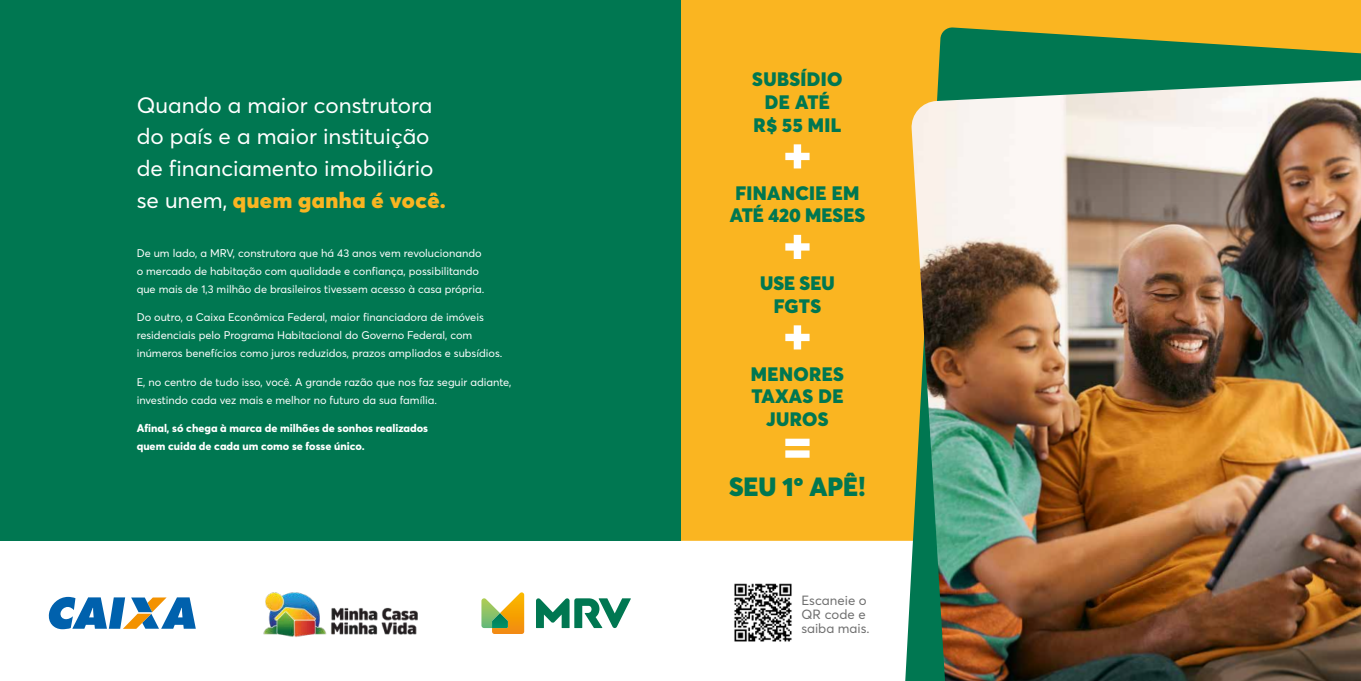
<style>
.page{position:relative;width:1361px;height:681px;background:#fff}
.page>*{position:absolute;margin:0;border:0;box-sizing:border-box;transform-origin:0 0}
.t1{font:900 26px "Averta Std";color:#007751}
.t2{font:22px/31.7px "Averta Std";color:#fff}
.t3{font:900 19.2px/22.8px "Averta Std";letter-spacing:.02em;color:#007751;text-align:center}
.t4{font:900 19.2px/22.8px "Averta Std";color:#007751;text-align:center}
.t5{font:13.2px/14.2px "Averta Std";color:#6f6f6f}
.t6{font:11px/18px "Averta Std";color:#fff}
.t7{font:800 11px/18px "Averta Std";color:#fff}
.s1{font-weight:900;color:#fab521}
</style>
<div class="page">
<div style="left:680px;top:0;width:681px;height:540px;background:#fab521"></div>
<svg style="left:905px;top:27px;width:456px;height:653px;background:#629144"></svg>
<svg style="left:785px;top:438px;width:24px;height:19px"></svg>
<svg style="left:785px;top:325px;width:24px;height:24px"></svg>
<svg style="left:785px;top:235px;width:24px;height:24px"></svg>
<svg style="left:785px;top:144px;width:24px;height:24px"></svg>
<div style="left:0;top:0;width:680px;height:540px;background:#007751"></div>
<img style="left:734px;top:583px;width:58px;height:59px">
<svg style="left:48px;top:596px;width:148px;height:33px"></svg>
<img style="left:263px;top:592px;width:155px;height:45px">
<svg style="left:536px;top:598px;width:95px;height:29px"></svg>
<svg style="left:481px;top:592px;width:43px;height:41px"></svg>
<img style="left:911px;top:80px;width:450px;height:600px">
<h2 class="t2" style="left:137px;top:88px;width:311px">Quando a maior construtora do país e a maior instituição de financiamento imobiliário se unem, <span class="s1">quem ganha é você.</span></h2>
<p class="t6" style="left:137px;top:243px;width:349px">De um lado, a MRV, construtora que há 43 anos vem revolucionando o mercado de habitação com qualidade e confiança, possibilitando que mais de 1,3 milhão de brasileiros tivessem acesso à casa própria.</p>
<p class="t6" style="left:137px;top:308px;width:367px">Do outro, a Caixa Econômica Federal, maior financiadora de imóveis residenciais pelo Programa Habitacional do Governo Federal, com inúmeros benefícios como juros reduzidos, prazos ampliados e subsídios.</p>
<p class="t6" style="left:137px;top:372px;width:376px">E, no centro de tudo isso, você. A grande razão que nos faz seguir adiante, investindo cada vez mais e melhor no futuro da sua família.</p>
<p class="t7" style="left:137px;top:418px;width:293px">Afinal, só chega à marca de milhões de sonhos realizados quem cuida de cada um como se fosse único.</p>
<h3 class="t3" style="left:752px;top:67px;width:92px">SUBSÍDIO<br>DE ATÉ<br>R$ 55 MIL</h3>
<h3 class="t3" style="left:730px;top:180px;width:137px;text-align:left">FINANCIE EM<br>ATÉ 420 MESES</h3>
<h3 class="t4" style="left:760px;top:271px;width:76px">USE SEU<br>FGTS</h3>
<h3 class="t3" style="left:751px;top:361px;width:95px">MENORES<br>TAXAS DE<br>JUROS</h3>
<h1 class="t1" style="left:729px;top:467px;width:138px">SEU 1º APÊ!</h1>
<p class="t5" style="left:801px;top:592px;width:70px">Escaneie o<br>QR code e saiba mais.</p>
</div>
